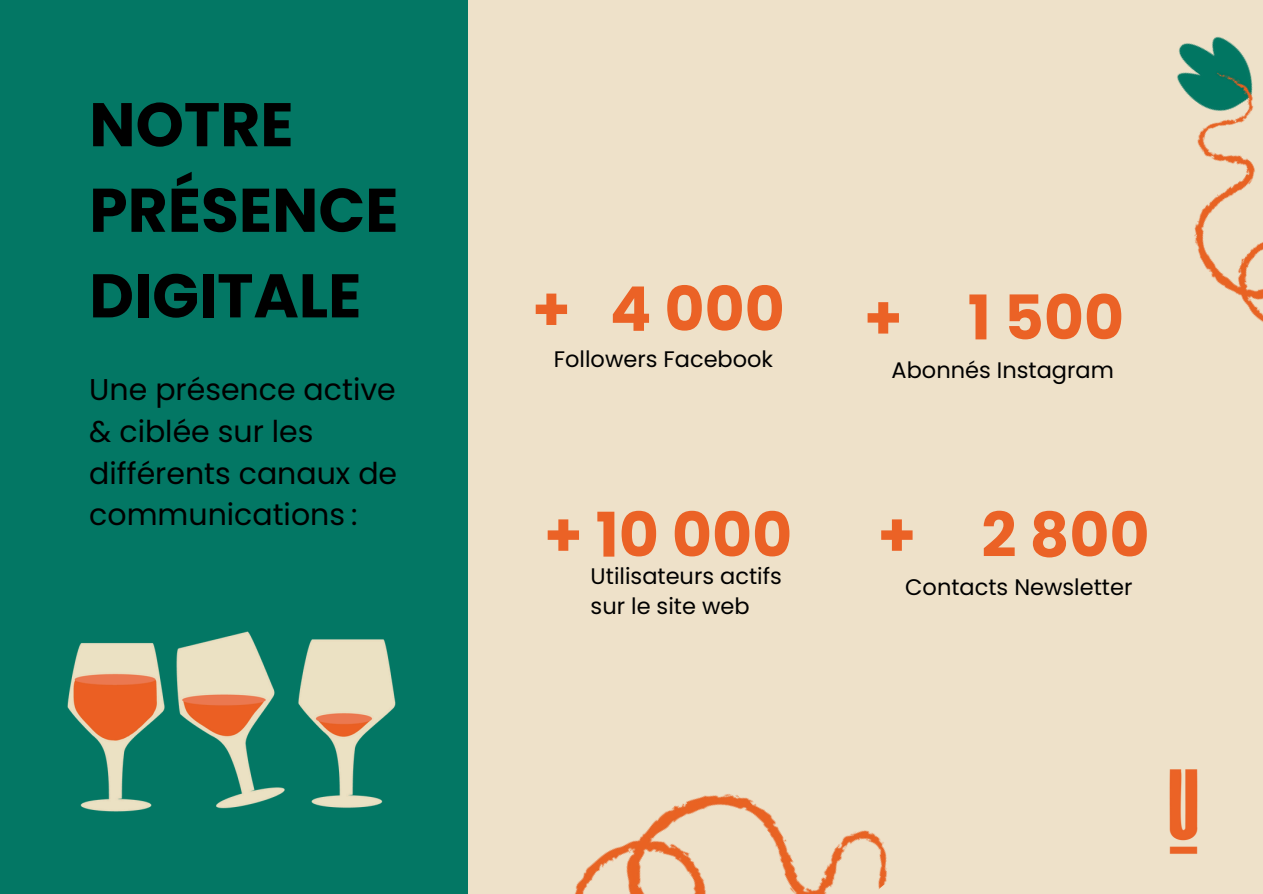
<style>
.page{position:relative;width:1263px;height:894px;background:#fff}
.page>*{position:absolute;margin:0;border:0;box-sizing:border-box;transform-origin:0 0}
.t1{font:700 61.5px/85.5px "Poppins";color:#000}
.t2{font:700 61.5px "Poppins";color:#eb6226}
.t3{font:30px/41.7px "Poppins";color:#000}
.t4{font:22.5px/30.3px "Poppins";color:#000}
</style>
<div class="page">
<div style="left:0;top:0;width:1263px;height:893px;background:#037764"></div>
<div style="left:468px;top:0;width:795px;height:893px;background:#eee1c9"></div>
<img style="left:1169px;top:769px;width:29px;height:85px">
<img style="left:575px;top:794px;width:312px;height:99px">
<img style="left:1177px;top:36px;width:86px;height:286px">
<img style="left:67px;top:631px;width:329px;height:181px">
<h2 class="t1" style="left:89px;top:82px;width:311px">NOTRE<br>PRÉSENCE<br>DIGITALE</h2>
<p class="t3" style="left:89px;top:369px;width:309px">Une présence active &amp; ciblée sur les différents canaux de communications :</p>
<h2 class="t2" style="left:532px;top:266px;width:254px">+ 4000</h2>
<p class="t2" style="left:864px;top:275px;width:262px">+ 1500</p>
<h2 class="t4" style="left:554px;top:344px;width:221px">Followers Facebook</h2>
<p class="t4" style="left:892px;top:355px;width:224px">Abonnés Instagram</p>
<p class="t2" style="left:544px;top:492px;width:250px">+ 10 000</p>
<p class="t4" style="left:591px;top:560px;width:193px">Utilisateurs actifs sur le site web</p>
<h2 class="t2" style="left:878px;top:492px;width:273px">+ 2800</h2>
<p class="t4" style="left:905px;top:572px;width:229px">Contacts Newsletter</p>
</div>
